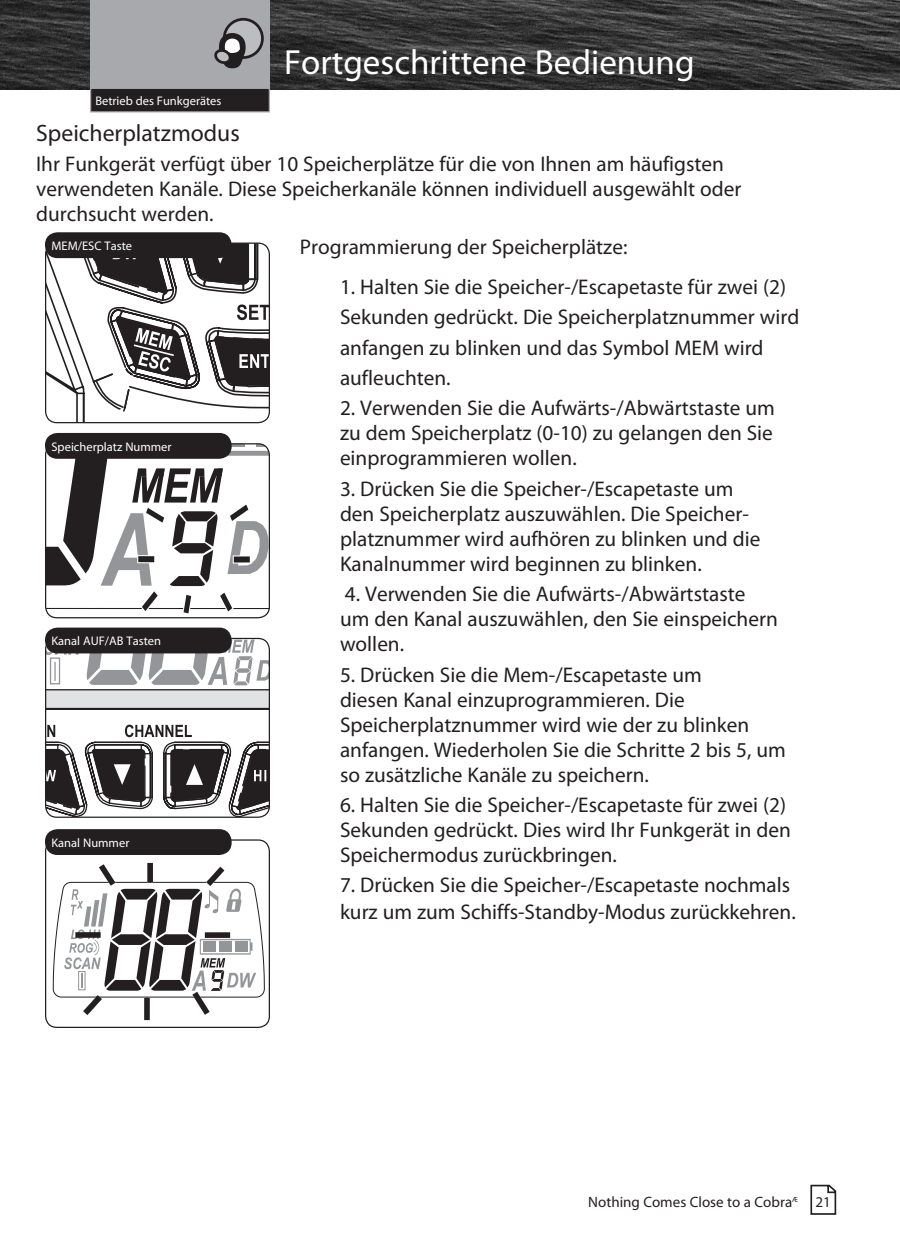
<style>
.page{position:relative;width:900px;height:1260px;background:#fff}
.page>*{position:absolute;margin:0;border:0;box-sizing:border-box;transform-origin:0 0}
.t1{font:35px "Myriad Pro";color:#fff}
.Subhead_2{font:23.75px "Myriad Pro";color:#231f20}
.Body_Indented3{font:21.25px/25px "Myriad Pro";color:#231f20}
.Body_Condensed{font:21.25px/25px "Myriad Pro";color:#231f20}
.body{font:15px "Myriad Pro";color:#231f20}
.t2{font:12.5px "Myriad Pro";color:#fff}
.t3{font:7.5px "Myriad Pro";color:#231f20}
</style>
<div class="page">
<img style="left:0;top:0;width:900px;height:90px">
<div style="left:90px;top:0;width:180px;height:90px;background:#a8a9ad"></div>
<div style="left:91px;top:88px;width:178px;height:24px;background:#231f20"></div>
<div style="left:90px;top:88px;width:180px;height:24px;border:1px solid #a8a9ad"></div>
<div style="left:224px;top:19px;width:38px;height:39px;background:#bcbdc0;border-radius:50%"></div>
<div style="left:223px;top:18px;width:41px;height:41px;border:3px solid #231f20;border-radius:50%"></div>
<svg style="left:214px;top:33px;width:32px;height:35px"></svg>
<svg style="left:810px;top:1185px;width:26px;height:30px"></svg>
<svg style="left:46px;top:243px;width:223px;height:180px"></svg>
<div style="left:45px;top:243px;width:225px;height:180px;border:1px solid #231f20;border-radius:11px"></div>
<div style="left:45px;top:232px;width:187px;height:26px;background:#231f20;border-radius:13px"></div>
<svg style="left:46px;top:444px;width:223px;height:171px"></svg>
<div style="left:45px;top:443px;width:225px;height:175px;border:1px solid #231f20;border-radius:11px"></div>
<div style="left:45px;top:433px;width:187px;height:26px;background:#231f20;border-radius:12px"></div>
<svg style="left:46px;top:638px;width:223px;height:179px"></svg>
<div style="left:45px;top:638px;width:225px;height:180px;border:1px solid #231f20;border-radius:11px"></div>
<div style="left:45px;top:628px;width:187px;height:25px;background:#231f20;border-radius:12px"></div>
<svg style="left:53px;top:863px;width:212px;height:157px"></svg>
<div style="left:45px;top:839px;width:225px;height:189px;border:1px solid #231f20;border-radius:11px"></div>
<div style="left:45px;top:829px;width:187px;height:26px;background:#231f20;border-radius:12px"></div>
<p class="t2" style="left:95px;top:94px;width:146px">VHF Marine Radio Protocols</p>
<p class="t2" style="left:95px;top:94px;width:128px">Betrieb des Funkgerätes</p>
<p class="t1" style="left:284px;top:40px;width:412px">Fortgeschrittene Bedienung</p>
<p class="Subhead_2" style="left:36px;top:118px;width:205px">Speicherplatzmodus</p>
<p class="Body_Condensed" style="left:36px;top:151px;width:707px">Ihr Funkgerät verfügt über 10 Speicherplätze für die von Ihnen am häufigsten verwendeten Kanäle. Diese Speicherkanäle können individuell ausgewählt oder durchsucht werden.</p>
<p class="t2" style="left:52px;top:238px;width:82px">MEM/ESC Taste</p>
<p class="t2" style="left:52px;top:439px;width:122px">Speicherplatz Nummer</p>
<p class="t2" style="left:52px;top:634px;width:111px">Kanal AUF/AB Tasten</p>
<p class="t2" style="left:52px;top:835px;width:79px">Kanal Nummer</p>
<p class="Body_Condensed" style="left:300px;top:234px;width:329px">Programmierung der Speicherplätze:</p>
<p class="Body_Indented3" style="left:340px;top:274px;width:448px">1. Halten Sie die Speicher-/Escapetaste für zwei (2)</p>
<p class="Body_Indented3" style="left:340px;top:304px;width:461px">Sekunden gedrückt. Die Speicherplatznummer wird</p>
<p class="Body_Indented3" style="left:340px;top:335px;width:425px">anfangen zu blinken und das Symbol MEM wird</p>
<p class="Body_Indented3" style="left:340px;top:365px;width:112px">aufleuchten.</p>
<p class="Body_Indented3" style="left:340px;top:395px;width:436px;text-align:justify">2. Verwenden Sie die Aufwärts-/Abwärtstaste um zu dem Speicherplatz (0-10) zu gelangen den Sie einprogrammieren wollen.</p>
<p class="Body_Indented3" style="left:340px;top:476px;width:422px">3. Drücken Sie die Speicher-/Escapetaste um den Speicherplatz auszuwählen. Die Speicher&shy;platznummer wird aufhören zu blinken und die Kanalnummer wird beginnen zu blinken.</p>
<p class="Body_Indented3" style="left:340px;top:581px;width:439px">4. Verwenden Sie die Aufwärts-/Abwärtstaste<br>um den Kanal auszuwählen, den Sie einspeichern wollen.</p>
<p class="Body_Indented3" style="left:340px;top:662px;width:447px">5. Drücken Sie die Mem-/Escapetaste um<br>diesen Kanal einzuprogrammieren. Die Speicherplatznummer wird wie der zu blinken anfangen. Wiederholen Sie die Schritte 2 bis 5, um so zusätzliche Kanäle zu speichern.</p>
<p class="Body_Indented3" style="left:340px;top:792px;width:453px">6. Halten Sie die Speicher-/Escapetaste für zwei (2)<br>Sekunden gedrückt. Dies wird Ihr Funkgerät in den<br>Speichermodus zurückbringen.</p>
<p class="Body_Indented3" style="left:340px;top:872px;width:457px;line-height:26.2px">7. Drücken Sie die Speicher-/Escapetaste nochmals kurz um zum Schiffs-Standby-Modus zurückkehren.</p>
<p class="body" style="left:588px;top:1192px;width:205px">Nothing Comes Close to a Cobra</p>
<p class="body" style="left:816px;top:1193px;width:17px">21</p>
<p class="t3" style="left:792px;top:1194px;width:7px">Æ</p>
</div>
